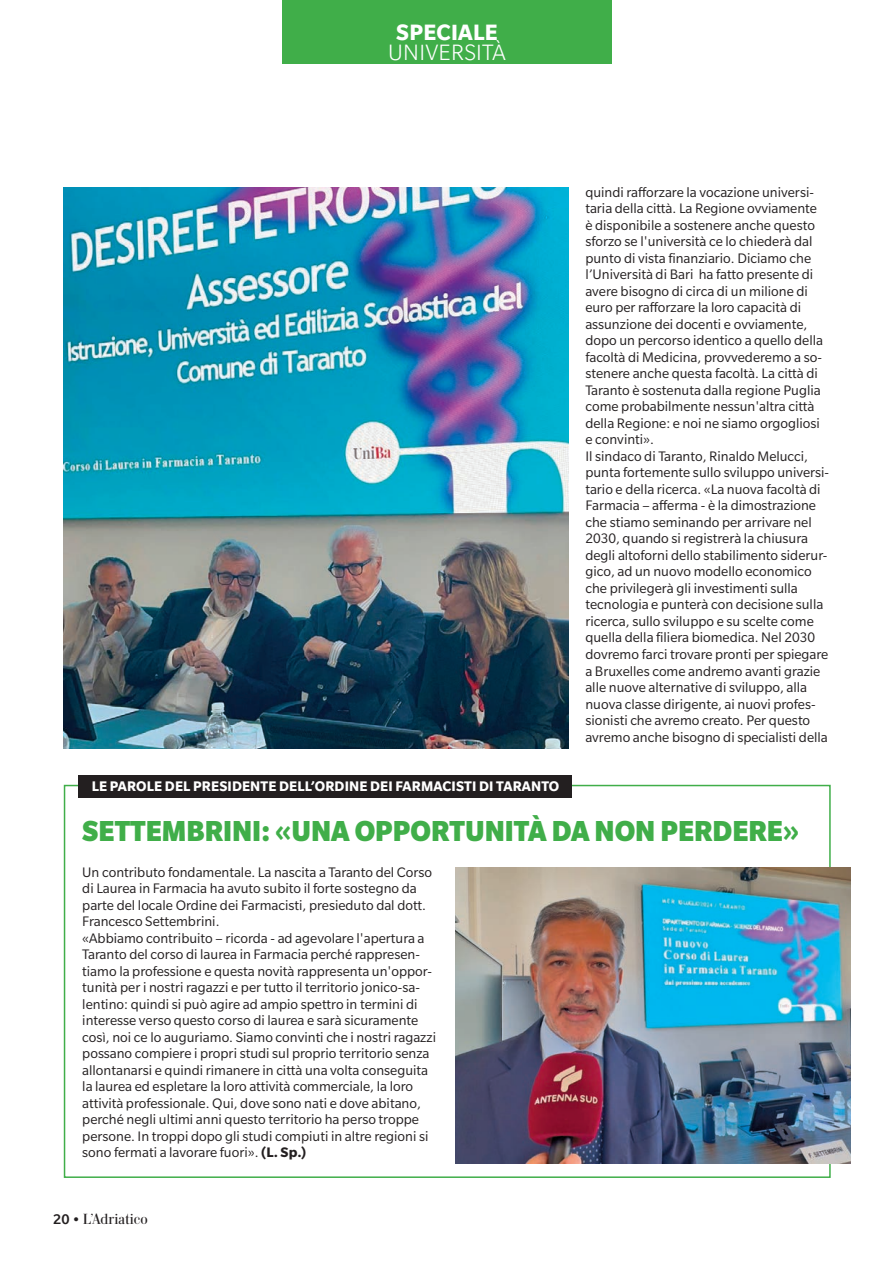
<style>
.page{position:relative;width:893px;height:1263px;background:#fff}
.page>*{position:absolute;margin:0;border:0;box-sizing:border-box;transform-origin:0 0}
.t1{font:900 31.5px "Slate Pro";color:#40ae49;scale:.94 1}
.t2{font:300 24px "Slate";letter-spacing:.01em;color:#fff}
.t3{font:700 24px "Slate";letter-spacing:.01em;color:#fff}
.t4{font:15px/16.5px "Slate Pro";color:#231f20}
.t5{font:700 15px "Slate";letter-spacing:.01em;color:#fff}
.t6{font:15px "Carmen";color:#231f20}
.s1{font-weight:700}
.s2{font-family:"Slate";font-weight:500}
</style>
<div class="page">
<div style="left:282px;top:0;width:330px;height:64px;background:#40ae49"></div>
<div style="left:79px;top:775px;width:493px;height:23px;background:#231f20"></div>
<img style="left:456px;top:867px;width:394px;height:297px">
<img style="left:64px;top:187px;width:504px;height:561px">
<h2 class="t3" style="left:396px;top:19px;width:103px">SPECIALE</h2>
<h2 class="t2" style="left:388px;top:39px;width:119px">UNIVERSITÀ</h2>
<p class="t4" style="left:585px;top:184px;width:245px">quindi rafforzare la vocazione universi&shy;taria della città. La Regione ovviamente<br>è disponibile a sostenere anche questo sforzo se l'università ce lo chiederà dal punto di vista finanziario. Diciamo che l’Università di Bari ha fatto presente di avere bisogno di circa di un milione di euro per rafforzare la loro capacità di assunzione dei docenti e ovviamente, dopo un percorso identico a quello della facoltà di Medicina, provvederemo a so&shy;stenere anche questa facoltà. La città di Taranto è sostenuta dalla regione Puglia come probabilmente nessun'altra città della Regione: e noi ne siamo orgogliosi e convinti».<br>Il sindaco di Taranto, Rinaldo Melucci, punta fortemente sullo sviluppo universi&shy;tario e della ricerca. «La nuova facoltà di Farmacia – afferma - è la dimostrazione che stiamo seminando per arrivare nel 2030, quando si registrerà la chiusura degli altoforni dello stabilimento siderur&shy;gico, ad un nuovo modello economico che privilegerà gli investimenti sulla tecnologia e punterà con decisione sulla ricerca, sullo sviluppo e su scelte come quella della filiera biomedica. Nel 2030 dovremo farci trovare pronti per spiegare a Bruxelles come andremo avanti grazie alle nuove alternative di sviluppo, alla nuova classe dirigente, ai nuovi profes&shy;sionisti che avremo creato. Per questo avremo anche bisogno di specialisti della</p>
<p class="t5" style="left:92px;top:778px;width:469px">LE PAROLE DEL PRESIDENTE DELL’ORDINE DEI FARMACISTI DI TARANTO</p>
<h1 class="t1" style="left:82px;top:813px;width:764px">SETTEMBRINI: «UNA OPPORTUNITÀ DA NON PERDERE»</h1>
<p class="t4" style="left:82px;top:864px;width:355px">Un contributo fondamentale. La nascita a Taranto del Corso di Laurea in Farmacia ha avuto subito il forte sostegno da parte del locale Ordine dei Farmacisti, presieduto dal dott.<br>Francesco Settembrini.<br>«Abbiamo contribuito – ricorda - ad agevolare l'apertura a Taranto del corso di laurea in Farmacia perché rappresen&shy;tiamo la professione e questa novità rappresenta un'oppor&shy;tunità per i nostri ragazzi e per tutto il territorio jonico-sa&shy;lentino: quindi si può agire ad ampio spettro in termini di interesse verso questo corso di laurea e sarà sicuramente così, noi ce lo auguriamo. Siamo convinti che i nostri ragazzi possano compiere i propri studi sul proprio territorio senza allontanarsi e quindi rimanere in città una volta conseguita la laurea ed espletare la loro attività commerciale, la loro attività professionale. Qui, dove sono nati e dove abitano, perché negli ultimi anni questo territorio ha perso troppe persone. In troppi dopo gli studi compiuti in altre regioni si sono fermati a lavorare fuori». <span class="s1">(L. Sp.)</span></p>
<p class="t6" style="left:53px;top:1209px;width:96px"><span class="s2">20 •</span> L’Adriatico</p>
</div>
